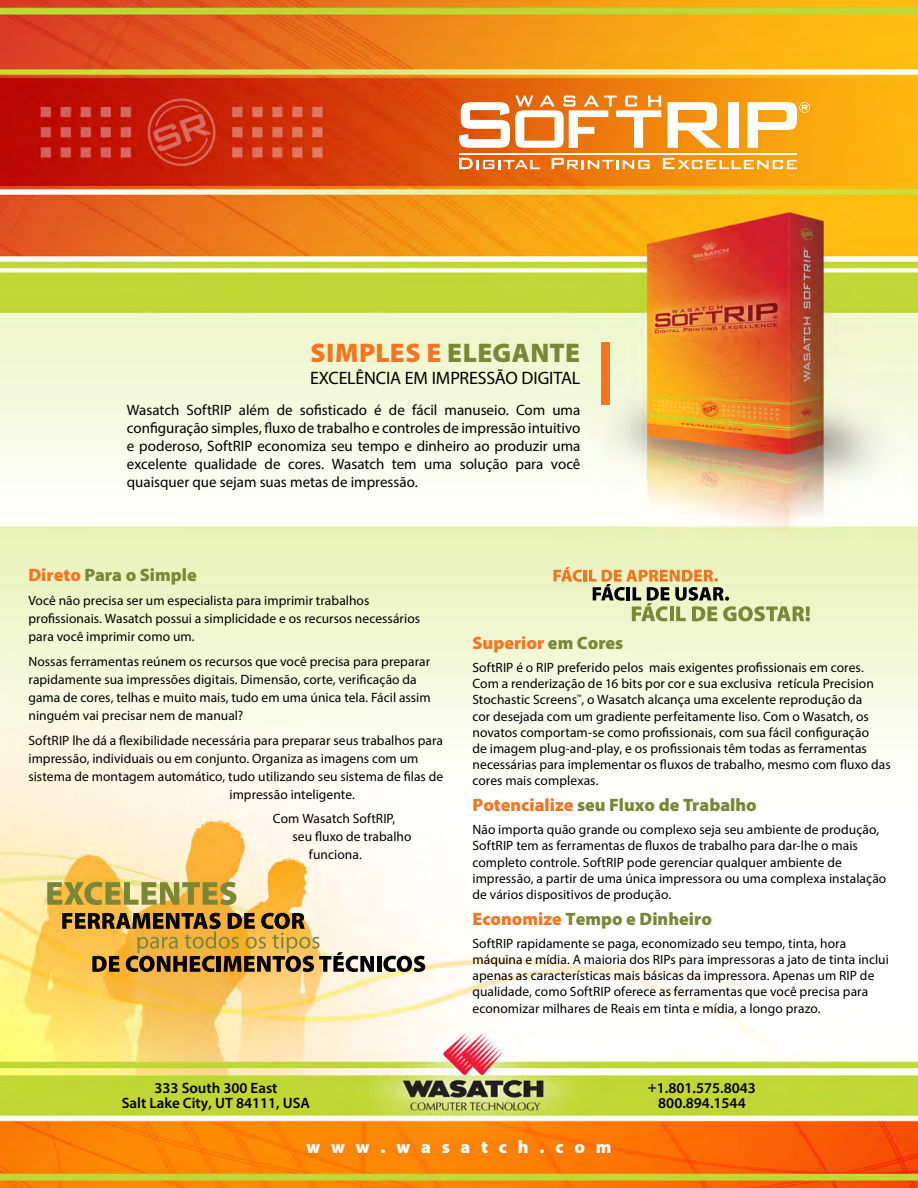
<style>
.page{position:relative;width:918px;height:1188px;background:#fff}
.page>*{position:absolute;margin:0;border:0;box-sizing:border-box;transform-origin:0 0}
.t1{font:900 27px "Myriad Pro";letter-spacing:.015em;color:#f47621}
.t2{font:900 18px "Myriad Pro";color:#798737}
.t3{font:18px "Myriad Pro";letter-spacing:-.015em;color:#000}
.t4{font:900 18px "Myriad Pro";letter-spacing:.6em;color:#fff}
.t5{font:900 18px "Myriad Pro";color:#f47621}
.t6{font:15px/18px "Myriad Pro";color:#000;text-align:justify}
.t7{font:600 15px/15px "Myriad Pro";color:#000;text-align:center}
.t8{font:13.5px/16.2px "Myriad Pro";letter-spacing:.005em;color:#000}
.s1{color:#798737}
.s2{color:#f47621}
</style>
<div class="page">
<img style="left:0;top:0;width:918px;height:1188px">
<div style="left:602px;top:342px;width:8px;height:63px;background:#f47621"></div>
<hr style="left:459px;top:153px;width:338px;height:1px;background:#fff">
<svg style="left:459px;top:158px;width:81px;height:11px"></svg>
<svg style="left:552px;top:158px;width:98px;height:11px"></svg>
<svg style="left:663px;top:158px;width:134px;height:11px"></svg>
<svg style="left:459px;top:96px;width:202px;height:52px"></svg>
<svg style="left:668px;top:102px;width:54px;height:46px"></svg>
<div style="left:728px;top:102px;width:10px;height:46px;background:#fff"></div>
<svg style="left:748px;top:102px;width:62px;height:46px"></svg>
<div style="left:293px;top:1126px;width:331px;height:42px;background:#f47521;opacity:.75"></div>
<svg style="left:554px;top:567px;width:256px;height:54px;background:#d1ce9c"></svg>
<svg style="left:47px;top:882px;width:190px;height:23px;background:#b1a44d"></svg>
<svg style="left:62px;top:913px;width:312px;height:59px;background:#b3914c"></svg>
<hr style="left:377px;top:956px;width:4px;height:16px;background:#000">
<svg style="left:383px;top:956px;width:42px;height:16px"></svg>
<h1 class="t1" style="left:311px;top:338px;width:271px">SIMPLES E <span class="s1">ELEGANTE</span></h1>
<h2 class="t3" style="left:310px;top:367px;width:272px">EXCELÊNCIA EM IMPRESSÃO DIGITAL</h2>
<p class="t6" style="left:127px;top:401px;width:455px">Wasatch SoftRIP além de sofisticado é de fácil manuseio. Com uma configuração simples, fluxo de trabalho e controles de impressão intuitivo e poderoso, SoftRIP economiza seu tempo e dinheiro ao produzir uma excelente qualidade de cores. Wasatch tem uma solução para você quaisquer que sejam suas metas de impressão.</p>
<h2 class="t2" style="left:28px;top:564px;width:170px"><span class="s2">Direto</span> Para o Simple</h2>
<p class="t8" style="left:28px;top:592px;width:393px;line-height:18px">Você não precisa ser um especialista para imprimir trabalhos profissionais. Wasatch possui a simplicidade e os recursos necessários para você imprimir como um.</p>
<p class="t8" style="left:28px;top:652px;width:404px;line-height:18px">Nossas ferramentas reúnem os recursos que você precisa para preparar rapidamente sua impressões digitais. Dimensão, corte, verificação da gama de cores, telhas e muito mais, tudo em uma única tela. Fácil assim ninguém vai precisar nem de manual?</p>
<p class="t8" style="left:28px;top:732px;width:416px">SoftRIP lhe dá a flexibilidade necessária para preparar seus trabalhos para</p>
<p class="t8" style="left:28px;top:750px;width:391px">impressão, individuais ou em conjunto. Organiza as imagens com um</p>
<p class="t8" style="left:28px;top:768px;width:416px">sistema de montagem automático, tudo utilizando seu sistema de filas de</p>
<p class="t8" style="left:230px;top:786px;width:127px">impressão inteligente.</p>
<p class="t8" style="left:273px;top:811px;width:124px">Com Wasatch SoftRIP,</p>
<p class="t8" style="left:292px;top:829px;width:121px">seu fluxo de trabalho</p>
<p class="t8" style="left:309px;top:847px;width:54px">funciona.</p>
<h2 class="t5" style="left:472px;top:633px;width:152px">Superior <span class="s1">em Cores</span></h2>
<p class="t8" style="left:472px;top:659px;width:420px">SoftRIP é o RIP preferido pelos mais exigentes profissionais em cores.<br>Com a renderização de 16 bits por cor e sua exclusiva retícula Precision Stochastic Screens<sup>™</sup>, o Wasatch alcança uma excelente reprodução da<br>cor desejada com um gradiente perfeitamente liso. Com o Wasatch, os novatos comportam-se como profissionais, com sua fácil configuração<br>de imagem plug-and-play, e os profissionais têm todas as ferramentas necessárias para implementar os fluxos de trabalho, mesmo com fluxo das cores mais complexas.</p>
<h2 class="t2" style="left:472px;top:795px;width:286px"><span class="s2">Potencialize</span> seu Fluxo de Trabalho</h2>
<p class="t8" style="left:472px;top:821px;width:415px">Não importa quão grande ou complexo seja seu ambiente de produção, SoftRIP tem as ferramentas de fluxos de trabalho para dar-lhe o mais completo controle. SoftRIP pode gerenciar qualquer ambiente de impressão, a partir de uma única impressora ou uma complexa instalação de vários dispositivos de produção.</p>
<h2 class="t2" style="left:472px;top:908px;width:241px"><span class="s2">Economize</span> Tempo e Dinheiro</h2>
<p class="t8" style="left:472px;top:935px;width:418px">SoftRIP rapidamente se paga, economizado seu tempo, tinta, hora máquina e mídia. A maioria dos RIPs para impressoras a jato de tinta inclui apenas as características mais básicas da impressora. Apenas um RIP de qualidade, como SoftRIP oferece as ferramentas que você precisa para economizar milhares de Reais em tinta e mídia, a longo prazo.</p>
<p class="t7" style="left:122px;top:1080px;width:190px">333 South 300 East<br>Salt Lake City, UT 84111, USA</p>
<p class="t7" style="left:648px;top:1080px;width:110px">+1.801.575.8043<br>800.894.1544</p>
<h2 class="t4" style="left:307px;top:1137px;width:306px">www.wasatch.com</h2>
</div>
